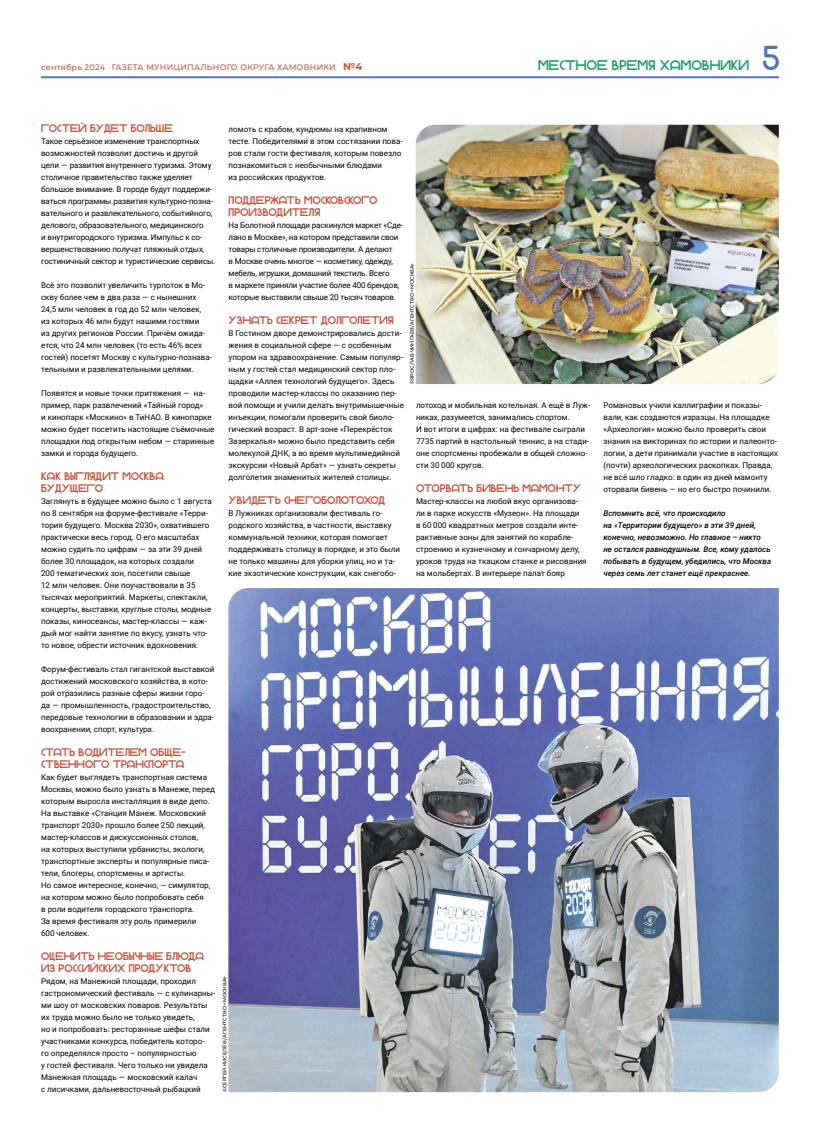
<style>
.page{position:relative;width:820px;height:1134px;background:#fff}
.page>*{position:absolute;margin:0;border:0;box-sizing:border-box;transform-origin:0 0}
.t1{font:14px "Gerhaus";color:#24a16d}
.t2{font:11px/12px "Gerhaus";color:#c65442}
.t3{font:8px/12px "Roboto";color:#000}
.t4{font:8px/12px "Roboto";letter-spacing:-.02em;color:#000}
.t5{font:italic 500 8px/12px "Roboto";color:#000}
.t6{font:500 8px "Montserrat";letter-spacing:.03em;color:#c65442}
.t7{font:500 5px "Montserrat";color:#000}
.s1{font-weight:700;font-size:10px}
.s2{font-family:"Comfortaa";font-size:31px;color:#5274b9}
</style>
<div class="page">
<hr style="left:41px;top:76px;width:737px;height:2px;background:#5274b9">
<img style="left:415px;top:125px;width:363px;height:259px">
<img style="left:228px;top:588px;width:550px;height:504px">
<p class="t6" style="left:41px;top:62px;width:323px">сентябрь 2024 ГАЗЕТА МУНИЦИПАЛЬНОГО ОКРУГА ХАМОВНИКИ <span class="s1">№4</span></p>
<h1 class="t1" style="left:538px;top:57px;width:244px">местное время ХАМОВНИКИ <span class="s2">5</span></h1>
<h2 class="t2" style="left:41px;top:122px;width:133px">ГОСТЕЙ БУДЕТ БОЛЬШЕ</h2>
<p class="t3" style="left:41px;top:135px;width:176px">Такое серьёзное изменение транспортных возможностей позволит достичь и другой цели — развития внутреннего туризма. Этому столичное правительство также уделяет большое внимание. В городе будут поддержи&shy;ваться программы развития культурно-позна&shy;вательного и развлекательного, событийного, делового, образовательного, медицинского<br>и внутригородского туризма. Импульс к со&shy;вершенствованию получат пляжный отдых, гостиничный сектор и туристические сервисы.</p>
<p class="t3" style="left:41px;top:279px;width:172px">Всё это позволит увеличить турпоток в Мо&shy;скву более чем в два раза — с нынешних 24,5 млн человек в год до 52 млн человек,<br>из которых 46 млн будут нашими гостями<br>из других регионов России. Причём ожида&shy;ется, что 24 млн человек (то есть 46% всех гостей) посетят Москву с культурно-познава&shy;тельными и развлекательными целями.</p>
<p class="t3" style="left:41px;top:387px;width:175px">Появятся и новые точки притяжения — на&shy;пример, парк развлечений «Тайный город»<br>и кинопарк «Москино» в ТиНАО. В кинопарке можно будет посетить настоящие съёмочные площадки под открытым небом — старинные замки и города будущего.</p>
<h2 class="t2" style="left:41px;top:470px;width:124px">КАК ВЫГЛЯДИТ МОСКВА<br>БУДУЩЕГО</h2>
<p class="t3" style="left:41px;top:495px;width:172px">Заглянуть в будущее можно было с 1 августа по 8 сентября на форуме-фестивале «Терри&shy;тория будущего. Москва 2030», охватившего практически весь город. О его масштабах можно судить по цифрам — за эти 39 дней более 30 площадок, на которых создали<br>200 тематических зон, посетили свыше<br>12 млн человек. Они поучаствовали в 35 тысячах мероприятий. Маркеты, спектакли, концерты, выставки, круглые столы, модные показы, киносеансы, мастер-классы — каж&shy;дый мог найти занятие по вкусу, узнать что&shy;то новое, обрести источник вдохновения.</p>
<p class="t3" style="left:41px;top:663px;width:175px">Форум-фестиваль стал гигантской выставкой достижений московского хозяйства, в кото&shy;рой отразились разные сферы жизни горо&shy;да — промышленность, градостроительство, передовые технологии в образовании и здра&shy;воохранении, спорт, культура.</p>
<h2 class="t2" style="left:41px;top:746px;width:146px">СТАТЬ ВОДИТЕЛЕМ ОБЩЕ-<br>СТВЕННОГО ТРАНСПОРТА</h2>
<p class="t3" style="left:41px;top:771px;width:175px">Как будет выглядеть транспортная система Москвы, можно было узнать в Манеже, перед которым выросла инсталляция в виде депо.<br>На выставке «Станция Манеж. Московский транспорт 2030» прошло более 250 лекций, мастер-классов и дискуссионных столов,<br>на которых выступили урбанисты, экологи, транспортные эксперты и популярные писа&shy;тели, блогеры, спортсмены и артисты.<br>Но самое интересное, конечно, — симулятор, на котором можно было попробовать себя<br>в роли водителя городского транспорта.<br>За время фестиваля эту роль примерили<br>600 человек.</p>
<h2 class="t2" style="left:41px;top:950px;width:164px">ОЦЕНИТЬ НЕОБЫЧНЫЕ БЛЮДА<br>ИЗ РОССИЙСКИХ ПРОДУКТОВ</h2>
<p class="t3" style="left:41px;top:975px;width:175px">Рядом, на Манежной площади, проходил гастрономический фестиваль — с кулинарны&shy;ми шоу от московских поваров. Результаты их труда можно было не только увидеть,<br>но и попробовать: ресторанные шефы стали участниками конкурса, победитель которо-<br>го определялся просто – популярностью<br>у гостей фестиваля. Чего только ни увидела Манежная площадь — московский калач<br>с лисичками, дальневосточный рыбацкий</p>
<p class="t3" style="left:228px;top:123px;width:175px">ломоть с крабом, кундюмы на крапивном тесте. Победителями в этом состязании пова&shy;ров стали гости фестиваля, которым повезло познакомиться с необычными блюдами<br>из российских продуктов.</p>
<h2 class="t2" style="left:228px;top:194px;width:150px">ПОДДЕРЖАТЬ МОСКОВСКОГО<br>ПРОИЗВОДИТЕЛЯ</h2>
<p class="t4" style="left:228px;top:219px;width:176px">На Болотной площади раскинулся маркет «Сде&shy;лано в Москве», на котором представили свои товары столичные производители. А делают<br>в Москве очень многое — косметику, одежду, мебель, игрушки, домашний текстиль. Всего<br>в маркете приняли участие более 400 брендов, которые выставили свыше 20 тысяч товаров.</p>
<h2 class="t2" style="left:228px;top:314px;width:167px">УЗНАТЬ СЕКРЕТ ДОЛГОЛЕТИЯ</h2>
<p class="t3" style="left:228px;top:327px;width:177px">В Гостином дворе демонстрировались дости&shy;жения в социальной сфере — с особенным упором на здравоохранение. Самым популяр&shy;ным у гостей стал медицинский сектор пло&shy;щадки «Аллея технологий будущего». Здесь проводили мастер-классы по оказанию пер&shy;вой помощи и учили делать внутримышечные инъекции, помогали проверить свой биоло&shy;гический возраст. В арт-зоне «Перекрёсток Зазеркалья» можно было представить себя молекулой ДНК, а во время мультимедийной экскурсии «Новый Арбат» — узнать секреты долголетия знаменитых жителей столицы.</p>
<h2 class="t2" style="left:228px;top:494px;width:158px">УВИДЕТЬ СНЕГОБОЛОТОХОД</h2>
<p class="t3" style="left:228px;top:507px;width:173px">В Лужниках организовали фестиваль го&shy;родского хозяйства, в частности, выставку коммунальной техники, которая помогает поддерживать столицу в порядке, и это были не только машины для уборки улиц, но и та&shy;кие экзотические конструкции, как снегобо-</p>
<p class="t7" style="left:408px;top:384px;width:123px;rotate:-90deg">©ЯРОСЛАВ ЧИНГАЕВ / АГЕНТСТВО «МОСКВА»</p>
<p class="t3" style="left:416px;top:399px;width:176px">лотоход и мобильная котельная. А ещё в Луж&shy;никах, разумеется, занимались спортом.<br>И вот итоги в цифрах: на фестивале сыграли 7735 партий в настольный теннис, а на стади&shy;оне спортсмены пробежали в общей сложно&shy;сти 30 000 кругов.</p>
<h2 class="t2" style="left:416px;top:482px;width:167px">ОТОРВАТЬ БИВЕНЬ МАМОНТУ</h2>
<p class="t3" style="left:416px;top:495px;width:172px">Мастер-классы на любой вкус организова&shy;ли в парке искусств «Музеон». На площади<br>в 60 000 квадратных метров создали инте&shy;рактивные зоны для занятий по корабле&shy;строению и кузнечному и гончарному делу, уроков труда на ткацком станке и рисования на мольбертах. В интерьере палат бояр</p>
<p class="t7" style="left:221px;top:1092px;width:118px;rotate:-90deg">©СЕРГЕЙ КИСЕЛЁВ / АГЕНТСТВО «МОСКВА»</p>
<p class="t3" style="left:603px;top:399px;width:176px">Романовых учили каллиграфии и показы&shy;вали, как создаются изразцы. На площадке «Археология» можно было проверить свои знания на викторинах по истории и палеонто&shy;логии, а дети принимали участие в настоящих (почти) археологических раскопках. Правда, не всё шло гладко: в один из дней мамонту оторвали бивень — но его быстро починили.</p>
<p class="t5" style="left:603px;top:507px;width:169px">Вспомнить всё, что происходило<br>на «Территории будущего» в эти 39 дней, конечно, невозможно. Но главное – никто не остался равнодушным. Все, кому удалось побывать в будущем, убедились, что Москва через семь лет станет ещё прекраснее.</p>
</div>
